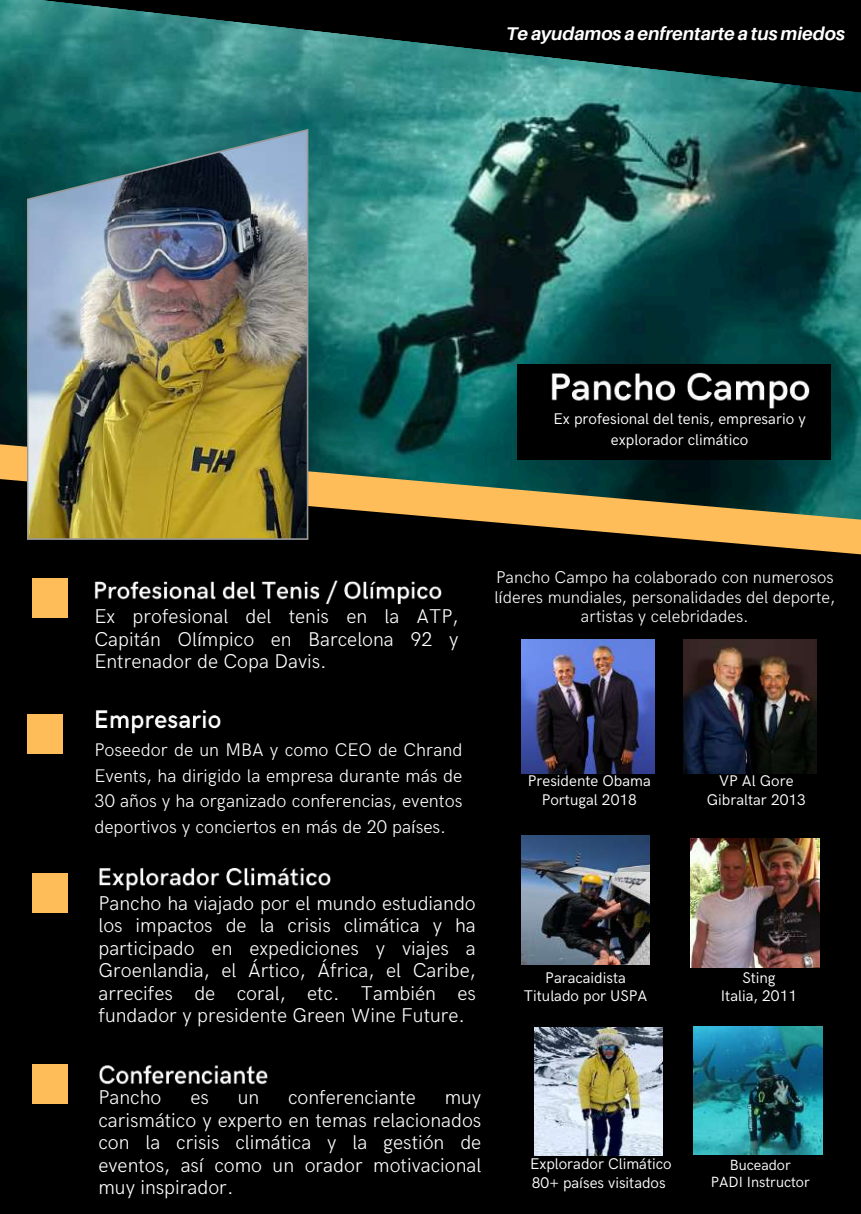
<style>
.page{position:relative;width:861px;height:1214px;background:#fff}
.page>*{position:absolute;margin:0;border:0;box-sizing:border-box;transform-origin:0 0}
.t1{font:300 20px/22.4px "HK Grotesk";color:#fff;text-align:justify}
.t2{font:300 18.4px/25.6px "HK Grotesk";color:#fff;text-align:justify}
.t3{font:italic 700 18.4px "Aileron";color:#fff}
.t4{font:300 17px/19.4px "HK Grotesk";color:#fff}
.t5{font:15.6px/21.6px "HK Grotesk";color:#fff;text-align:center}
.t6{font:15.4px/18.4px "HK Grotesk";color:#fff;text-align:center}
.t7{font:14.8px/17.4px "HK Grotesk";color:#fff;text-align:center}
</style>
<div class="page">
<div style="left:0;top:0;width:861px;height:1213px;background:#000"></div>
<svg style="left:27px;top:520px;width:834px;height:35px"></svg>
<img style="left:0;top:124px;width:861px;height:396px">
<img style="left:27px;top:129px;width:281px;height:410px">
<div style="left:27px;top:714px;width:35px;height:40px;background:#ffbd59"></div>
<div style="left:32px;top:873px;width:36px;height:40px;background:#ffbd59"></div>
<div style="left:32px;top:1063px;width:36px;height:40px;background:#ffbd59"></div>
<img style="left:691px;top:838px;width:128px;height:129px">
<img style="left:694px;top:1026px;width:128px;height:129px">
<img style="left:535px;top:1027px;width:128px;height:128px">
<img style="left:683px;top:639px;width:134px;height:134px">
<div style="left:32px;top:577px;width:36px;height:40px;background:#ffbd59"></div>
<img style="left:521px;top:639px;width:134px;height:134px">
<div style="left:517px;top:364px;width:313px;height:95px;background:#000"></div>
<img style="left:521px;top:836px;width:129px;height:128px">
<svg style="left:0;top:0;width:861px;height:124px"></svg>
<img style="left:99px;top:867px;width:232px;height:24px">
<img style="left:95px;top:710px;width:126px;height:24px">
<img style="left:99px;top:1065px;width:169px;height:20px">
<img style="left:94px;top:580px;width:348px;height:25px">
<img style="left:541px;top:363px;width:278px;height:46px">
<p class="t3" style="left:506px;top:22px;width:340px">Te ayudamos a enfrentarte a tus miedos</p>
<p class="t5" style="left:554px;top:408px;width:254px">Ex profesional del tenis, empresario y explorador climático</p>
<p class="t4" style="left:494px;top:568px;width:342px">Pancho Campo ha colaborado con numerosos líderes mundiales, personalidades del deporte,</p>
<p class="t1" style="left:94px;top:606px;width:366px">Ex profesional del tenis en la ATP,</p>
<p class="t4" style="left:581px;top:607px;width:169px">artistas y celebridades.</p>
<p class="t1" style="left:94px;top:628px;width:366px">Capitán Olímpico en Barcelona 92 y<br>Entrenador de Copa Davis.</p>
<p class="t2" style="left:94px;top:737px;width:369px">Poseedor de un MBA y como CEO de Chrand Events, ha dirigido la empresa durante más de 30 años y ha organizado conferencias, eventos deportivos y conciertos en más de 20 países.</p>
<p class="t1" style="left:98px;top:892px;width:379px">Pancho ha viajado por el mundo estudiando los impactos de la crisis climática y ha participado en expediciones y viajes a Groenlandia, el Ártico, África, el Caribe, arrecifes de coral, etc. También es fundador y presidente Green Wine Future.</p>
<p class="t1" style="left:98px;top:1087px;width:65px">Pancho</p>
<p class="t1" style="left:190px;top:1087px;width:20px">es</p>
<p class="t1" style="left:238px;top:1087px;width:23px">un</p>
<p class="t1" style="left:288px;top:1087px;width:129px">conferenciante</p>
<p class="t1" style="left:98px;top:1087px;width:384px;text-indent:346px">muy carismático y experto en temas relacionados con la crisis climática y la gestión de eventos, así como un orador motivacional muy inspirador.</p>
<p class="t6" style="left:528px;top:772px;width:124px">Presidente Obama<br>Portugal 2018</p>
<p class="t6" style="left:707px;top:772px;width:101px">VP Al Gore<br>Gibraltar 2013</p>
<p class="t6" style="left:524px;top:969px;width:125px">Paracaidista<br>Titulado por USPA</p>
<p class="t6" style="left:721px;top:969px;width:78px">Sting<br>Italia, 2011</p>
<p class="t6" style="left:530px;top:1155px;width:143px;text-align:left">Explorador Climático<br>80+ países visitados</p>
<p class="t7" style="left:711px;top:1156px;width:100px">Buceador<br>PADI Instructor</p>
</div>
